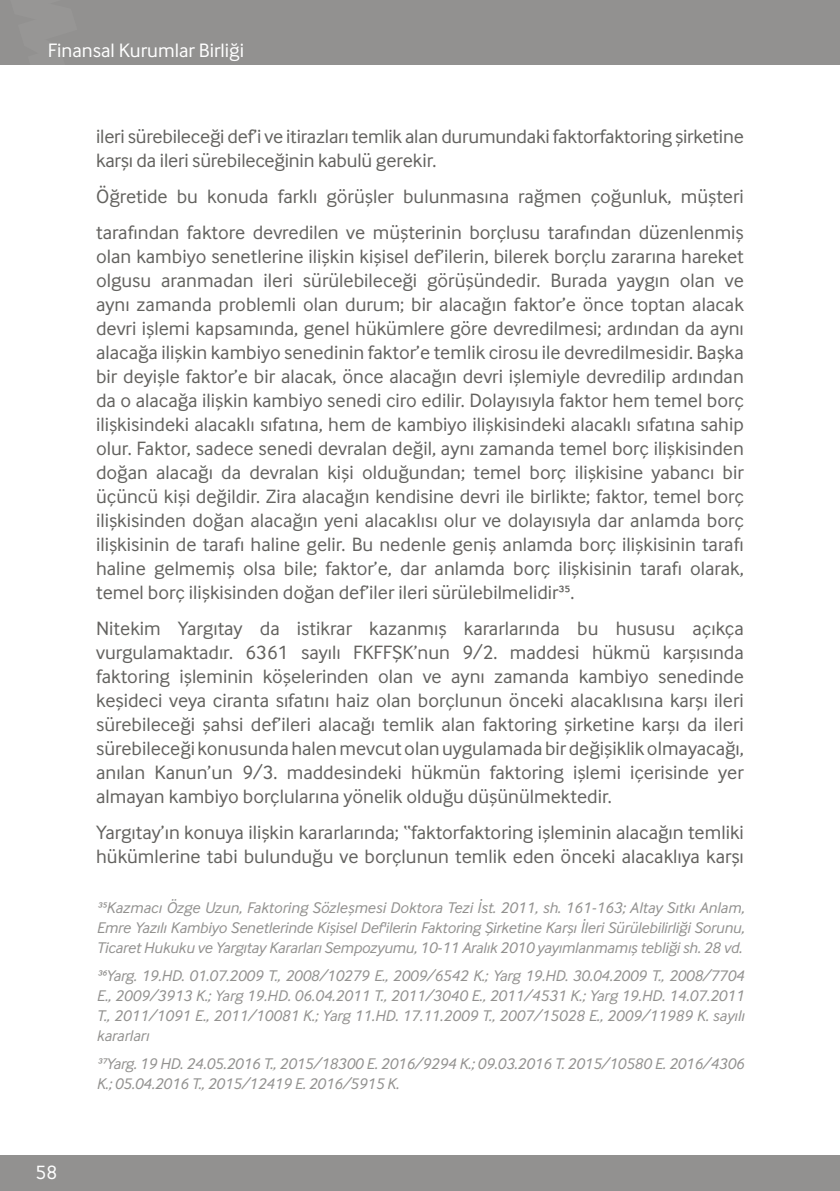
<style>
.page{position:relative;width:840px;height:1191px;background:#fff}
.page>*{position:absolute;margin:0;border:0;box-sizing:border-box;transform-origin:0 0}
.t1{font:20.2px "Inter Face";color:#fff}
.t2{font:20px/24px "Inter Face";color:#63625f}
.t3{font:italic 16px/20px "Inter Face";letter-spacing:-.01em;color:#92918f;text-align:justify}
</style>
<div class="page">
<div style="left:0;top:0;width:839px;height:65px;background:#929190"></div>
<div style="left:0;top:1155px;width:839px;height:36px;background:#929190"></div>
<p class="t1" style="left:48px;top:39px;width:198px">Finansal Kurumlar Birliği</p>
<p class="t1" style="left:36px;top:1160px;width:23px">58</p>
<p class="t2" style="left:96px;top:124px;width:649px">ileri sürebileceği def’i ve itirazları temlik alan durumundaki faktorfaktoring şirketine karşı da ileri sürebileceğinin kabulü gerekir.</p>
<p class="t2" style="left:96px;top:178px;width:649px;line-height:36px">Öğretide bu konuda farklı görüşler bulunmasına rağmen çoğunluk, müşteri tarafından faktore devredilen ve müşterinin borçlusu tarafından düzenlenmiş</p>
<p class="t2" style="left:96px;top:244px;width:649px;text-align:justify">olan kambiyo senetlerine ilişkin kişisel def’ilerin, bilerek borçlu zararına hareket olgusu aranmadan ileri sürülebileceği görüşündedir. Burada yaygın olan ve aynı zamanda problemli olan durum; bir alacağın faktor’e önce toptan alacak devri işlemi kapsamında, genel hükümlere göre devredilmesi; ardından da aynı alacağa ilişkin kambiyo senedinin faktor’e temlik cirosu ile devredilmesidir. Başka bir deyişle faktor’e bir alacak, önce alacağın devri işlemiyle devredilip ardından da o alacağa ilişkin kambiyo senedi ciro edilir. Dolayısıyla faktor hem temel borç ilişkisindeki alacaklı sıfatına, hem de kambiyo ilişkisindeki alacaklı sıfatına sahip olur. Faktor, sadece senedi devralan değil, aynı zamanda temel borç ilişkisinden doğan alacağı da devralan kişi olduğundan; temel borç ilişkisine yabancı bir üçüncü kişi değildir. Zira alacağın kendisine devri ile birlikte; faktor, temel borç ilişkisinden doğan alacağın yeni alacaklısı olur ve dolayısıyla dar anlamda borç ilişkisinin de tarafı haline gelir. Bu nedenle geniş anlamda borç ilişkisinin tarafı haline gelmemiş olsa bile; faktor’e, dar anlamda borç ilişkisinin tarafı olarak, temel borç ilişkisinden doğan def’iler ileri sürülebilmelidir³⁵.</p>
<p class="t2" style="left:96px;top:616px;width:649px;text-align:justify">Nitekim Yargıtay da istikrar kazanmış kararlarında bu hususu açıkça vurgulamaktadır. 6361 sayılı FKFFŞK’nun 9/2. maddesi hükmü karşısında faktoring işleminin köşelerinden olan ve aynı zamanda kambiyo senedinde keşideci veya ciranta sıfatını haiz olan borçlunun önceki alacaklısına karşı ileri sürebileceği şahsi def’ileri alacağı temlik alan faktoring şirketine karşı da ileri sürebileceği konusunda halen mevcut olan uygulamada bir değişiklik olmayacağı, anılan Kanun’un 9/3. maddesindeki hükmün faktoring işlemi içerisinde yer almayan kambiyo borçlularına yönelik olduğu düşünülmektedir.</p>
<p class="t2" style="left:96px;top:820px;width:649px">Yargıtay’ın konuya ilişkin kararlarında; “faktorfaktoring işleminin alacağın temliki hükümlerine tabi bulunduğu ve borçlunun temlik eden önceki alacaklıya karşı</p>
<p class="t3" style="left:96px;top:897px;width:649px">³⁵Kazmacı Özge Uzun, Faktoring Sözleşmesi Doktora Tezi İst. 2011, sh. 161-163; Altay Sıtkı Anlam, Emre Yazılı Kambiyo Senetlerinde Kişisel Def'ilerin Faktoring Şirketine Karşı İleri Sürülebilirliği Sorunu, Ticaret Hukuku ve Yargıtay Kararları Sempozyumu, 10-11 Aralık 2010 yayımlanmamış tebliği sh. 28 vd.</p>
<p class="t3" style="left:96px;top:965px;width:649px">³⁶Yarg. 19.HD. 01.07.2009 T., 2008/10279 E., 2009/6542 K.; Yarg 19.HD. 30.04.2009 T., 2008/7704<br>E., 2009/3913 K.; Yarg 19.HD. 06.04.2011 T., 2011/3040 E., 2011/4531 K.; Yarg 19.HD. 14.07.2011<br>T., 2011/1091 E., 2011/10081 K.; Yarg 11.HD. 17.11.2009 T., 2007/15028 E., 2009/11989 K. sayılı kararları</p>
<p class="t3" style="left:96px;top:1053px;width:649px">³⁷Yarg. 19 HD. 24.05.2016 T., 2015/18300 E. 2016/9294 K.; 09.03.2016 T. 2015/10580 E. 2016/4306<br>K.; 05.04.2016 T., 2015/12419 E. 2016/5915 K.</p>
</div>
